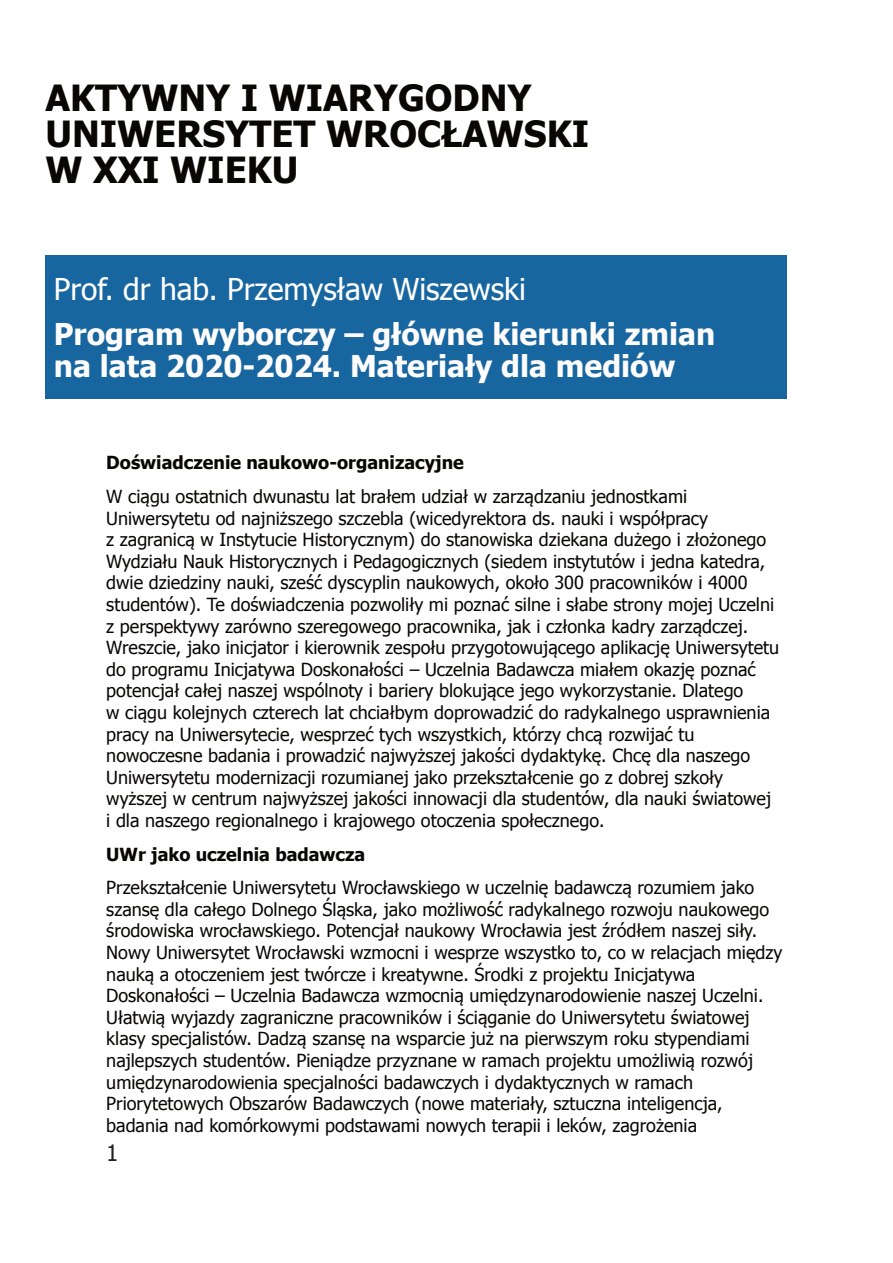
<style>
.page{position:relative;width:893px;height:1263px;background:#fff}
.page>*{position:absolute;margin:0;border:0;box-sizing:border-box;transform-origin:0 0}
.t1{font:700 36px/36px "Tahoma";color:#080704}
.t2{font:700 30px/32.4px "Tahoma";color:#fefcfc}
.t3{font:30px "Tahoma";color:#fff}
.t4{font:22.5px "Tahoma";color:#231f20}
.t5{font:18px/21.6px "Tahoma";color:#080704}
.t6{font:700 18px "Tahoma";color:#080704}
</style>
<div class="page">
<div style="left:45px;top:256px;width:742px;height:143px;background:#1866a0"></div>
<h1 class="t1" style="left:45px;top:83px;width:545px">AKTYWNY I WIARYGODNY<br>UNIWERSYTET WROCŁAWSKI<br>W XXI WIEKU</h1>
<h2 class="t3" style="left:54px;top:277px;width:474px">Prof. dr hab. Przemysław Wiszewski</h2>
<h2 class="t2" style="left:54px;top:320px;width:663px">Program wyborczy – główne kierunki zmian na lata 2020-2024. Materiały dla mediów</h2>
<p class="t6" style="left:106px;top:456px;width:359px">Doświadczenie naukowo-organizacyjne</p>
<p class="t5" style="left:106px;top:487px;width:674px">W ciągu ostatnich dwunastu lat brałem udział w zarządzaniu jednostkami Uniwersytetu od najniższego szczebla (wicedyrektora ds. nauki i współpracy<br>z zagranicą w Instytucie Historycznym) do stanowiska dziekana dużego i złożonego Wydziału Nauk Historycznych i Pedagogicznych (siedem instytutów i jedna katedra, dwie dziedziny nauki, sześć dyscyplin naukowych, około 300 pracowników i 4000 studentów). Te doświadczenia pozwoliły mi poznać silne i słabe strony mojej Uczelni z perspektywy zarówno szeregowego pracownika, jak i członka kadry zarządczej.<br>Wreszcie, jako inicjator i kierownik zespołu przygotowującego aplikację Uniwersytetu do programu Inicjatywa Doskonałości – Uczelnia Badawcza miałem okazję poznać potencjał całej naszej wspólnoty i bariery blokujące jego wykorzystanie. Dlatego<br>w ciągu kolejnych czterech lat chciałbym doprowadzić do radykalnego usprawnienia pracy na Uniwersytecie, wesprzeć tych wszystkich, którzy chcą rozwĳać tu nowoczesne badania i prowadzić najwyższej jakości dydaktykę. Chcę dla naszego Uniwersytetu modernizacji rozumianej jako przekształcenie go z dobrej szkoły wyższej w centrum najwyższej jakości innowacji dla studentów, dla nauki światowej i dla naszego regionalnego i krajowego otoczenia społecznego.</p>
<p class="t6" style="left:106px;top:847px;width:261px">UWr jako uczelnia badawcza</p>
<p class="t5" style="left:106px;top:878px;width:678px">Przekształcenie Uniwersytetu Wrocławskiego w uczelnię badawczą rozumiem jako szansę dla całego Dolnego Śląska, jako możliwość radykalnego rozwoju naukowego środowiska wrocławskiego. Potencjał naukowy Wrocławia jest źródłem naszej siły.<br>Nowy Uniwersytet Wrocławski wzmocni i wesprze wszystko to, co w relacjach między nauką a otoczeniem jest twórcze i kreatywne. Środki z projektu Inicjatywa Doskonałości – Uczelnia Badawcza wzmocnią umiędzynarodowienie naszej Uczelni.<br>Ułatwią wyjazdy zagraniczne pracowników i ściąganie do Uniwersytetu światowej klasy specjalistów. Dadzą szansę na wsparcie już na pierwszym roku stypendiami najlepszych studentów. Pieniądze przyznane w ramach projektu umożliwią rozwój umiędzynarodowienia specjalności badawczych i dydaktycznych w ramach Priorytetowych Obszarów Badawczych (nowe materiały, sztuczna inteligencja, badania nad komórkowymi podstawami nowych terapii i leków, zagrożenia</p>
<p class="t4" style="left:106px;top:1144px;width:14px">1</p>
</div>
